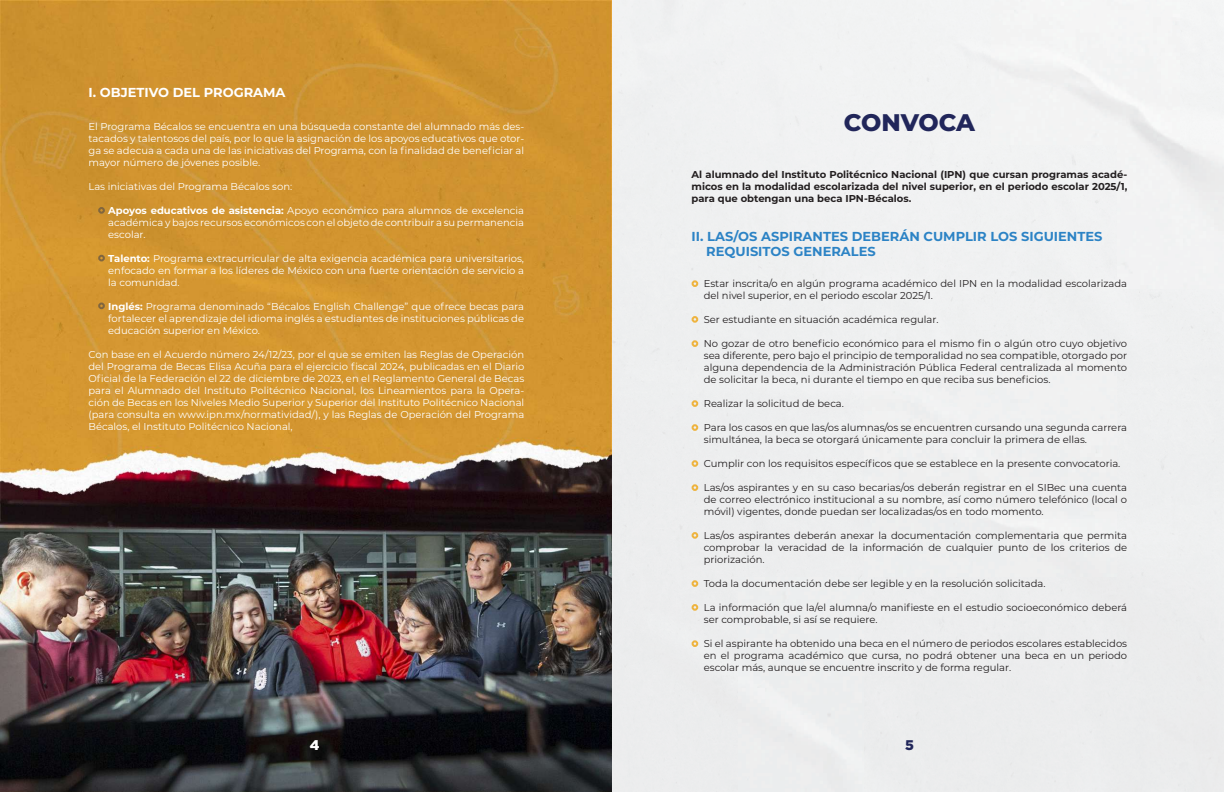
<style>
.page{position:relative;width:1224px;height:792px;background:#fff}
.page>*{position:absolute;margin:0;border:0;box-sizing:border-box;transform-origin:0 0}
.t1{font:800 24px "Montserrat";letter-spacing:-.005em;color:#21265a}
.t2{font:900 14px "Gotham";color:#fff}
.t3{font:900 14px "Gotham";color:#21265a}
.t4{font:700 13px/15px "Montserrat";color:#2c83c5}
.t5{font:700 13px "Montserrat";color:#fff}
.t6{font:10px/12px "Montserrat";color:#231f20;text-align:justify}
.t7{font:10px/12px "Montserrat";color:#fff;text-align:justify}
.t8{font:700 10px/12px "Montserrat";color:#231f20;text-align:justify}
.s1{font-weight:700}
</style>
<div class="page">
<img style="left:0;top:0;width:1224px;height:792px">
<div style="left:612px;top:0;width:611px;height:792px;background:#eeeff0"></div>
<div style="left:692px;top:280px;width:6px;height:7px;border:2px solid #eeb440;border-radius:50%"></div>
<div style="left:692px;top:316px;width:6px;height:7px;border:2px solid #eeb440;border-radius:50%"></div>
<div style="left:692px;top:340px;width:6px;height:7px;border:2px solid #eeb440;border-radius:50%"></div>
<div style="left:692px;top:400px;width:6px;height:7px;border:2px solid #eeb440;border-radius:50%"></div>
<div style="left:692px;top:424px;width:6px;height:7px;border:2px solid #eeb440;border-radius:50%"></div>
<div style="left:692px;top:460px;width:6px;height:7px;border:2px solid #eeb440;border-radius:50%"></div>
<div style="left:692px;top:484px;width:6px;height:7px;border:2px solid #eeb440;border-radius:50%"></div>
<div style="left:692px;top:532px;width:6px;height:7px;border:2px solid #eeb440;border-radius:50%"></div>
<div style="left:692px;top:580px;width:6px;height:7px;border:2px solid #eeb440;border-radius:50%"></div>
<div style="left:692px;top:604px;width:6px;height:7px;border:2px solid #eeb440;border-radius:50%"></div>
<div style="left:692px;top:640px;width:6px;height:7px;border:2px solid #eeb440;border-radius:50%"></div>
<div style="left:98px;top:207px;width:7px;height:7px;border:2px solid #81663e;border-radius:50%"></div>
<div style="left:98px;top:255px;width:7px;height:6px;border:2px solid #81663e;border-radius:50%"></div>
<div style="left:98px;top:303px;width:7px;height:6px;border:2px solid #81663e;border-radius:50%"></div>
<h3 class="t5" style="left:88px;top:83px;width:199px">I. OBJETIVO DEL PROGRAMA</h3>
<p class="t7" style="left:88px;top:120px;width:437px">El Programa Bécalos se encuentra en una búsqueda constante del alumnado más des&shy;tacados y talentosos del país, por lo que la asignación de los apoyos educativos que otor&shy;ga se adecua a cada una de las iniciativas del Programa, con la finalidad de beneficiar al mayor número de jóvenes posible.</p>
<p class="t7" style="left:88px;top:180px;width:205px">Las iniciativas del Programa Bécalos son:</p>
<p class="t7" style="left:108px;top:204px;width:417px"><span class="s1">Apoyos educativos de asistencia:</span> Apoyo económico para alumnos de excelencia académica y bajos recursos económicos con el objeto de contribuir a su permanencia escolar.</p>
<p class="t7" style="left:108px;top:252px;width:417px"><span class="s1">Talento:</span> Programa extracurricular de alta exigencia académica para universitarios, enfocado en formar a los líderes de México con una fuerte orientación de servicio a la comunidad.</p>
<p class="t7" style="left:108px;top:300px;width:417px"><span class="s1">Inglés:</span> Programa denominado “Bécalos English Challenge” que ofrece becas para fortalecer el aprendizaje del idioma inglés a estudiantes de instituciones públicas de educación superior en México.</p>
<p class="t7" style="left:88px;top:348px;width:437px">Con base en el Acuerdo número 24/12/23, por el que se emiten las Reglas de Operación del Programa de Becas Elisa Acuña para el ejercicio fiscal 2024, publicadas en el Diario Oficial de la Federación el 22 de diciembre de 2023, en el Reglamento General de Becas para el Alumnado del Instituto Politécnico Nacional, los Lineamientos para la Opera&shy;ción de Becas en los Niveles Medio Superior y Superior del Instituto Politécnico Nacional (para consulta en www.ipn.mx/normatividad/), y las Reglas de Operación del Programa Bécalos, el Instituto Politécnico Nacional,</p>
<h1 class="t1" style="left:844px;top:105px;width:133px">CONVOCA</h1>
<p class="t8" style="left:692px;top:168px;width:437px">Al alumnado del Instituto Politécnico Nacional (IPN) que cursan programas acadé&shy;micos en la modalidad escolarizada del nivel superior, en el periodo escolar 2025/1, para que obtengan una beca IPN-Bécalos.</p>
<h3 class="t4" style="left:706px;top:228px;width:398px;text-indent:-15px">II. LAS/OS ASPIRANTES DEBERÁN CUMPLIR LOS SIGUIENTES<br>REQUISITOS GENERALES</h3>
<p class="t6" style="left:704px;top:277px;width:425px">Estar inscrita/o en algún programa académico del IPN en la modalidad escolarizada del nivel superior, en el periodo escolar 2025/1.</p>
<p class="t6" style="left:704px;top:313px;width:236px">Ser estudiante en situación académica regular.</p>
<p class="t6" style="left:704px;top:337px;width:425px">No gozar de otro beneficio económico para el mismo fin o algún otro cuyo objetivo sea diferente, pero bajo el principio de temporalidad no sea compatible, otorgado por alguna dependencia de la Administración Pública Federal centralizada al momento de solicitar la beca, ni durante el tiempo en que reciba sus beneficios.</p>
<p class="t6" style="left:704px;top:397px;width:142px">Realizar la solicitud de beca.</p>
<p class="t6" style="left:704px;top:421px;width:425px">Para los casos en que las/os alumnas/os se encuentren cursando una segunda carrera simultánea, la beca se otorgará únicamente para concluir la primera de ellas.</p>
<p class="t6" style="left:704px;top:457px;width:418px">Cumplir con los requisitos específicos que se establece en la presente convocatoria.</p>
<p class="t6" style="left:704px;top:481px;width:425px">Las/os aspirantes y en su caso becarias/os deberán registrar en el SIBec una cuenta de correo electrónico institucional a su nombre, así como número telefónico (local o móvil) vigentes, donde puedan ser localizadas/os en todo momento.</p>
<p class="t6" style="left:704px;top:529px;width:425px">Las/os aspirantes deberán anexar la documentación complementaria que permita comprobar la veracidad de la información de cualquier punto de los criterios de priorización.</p>
<p class="t6" style="left:704px;top:577px;width:343px">Toda la documentación debe ser legible y en la resolución solicitada.</p>
<p class="t6" style="left:704px;top:601px;width:425px">La información que la/el alumna/o manifieste en el estudio socioeconómico deberá ser comprobable, si así se requiere.</p>
<p class="t6" style="left:704px;top:637px;width:425px">Si el aspirante ha obtenido una beca en el número de periodos escolares establecidos en el programa académico que cursa, no podrá obtener una beca en un periodo escolar más, aunque se encuentre inscrito y de forma regular.</p>
<h2 class="t2" style="left:310px;top:737px;width:11px">4</h2>
<h2 class="t3" style="left:905px;top:737px;width:10px">5</h2>
</div>
